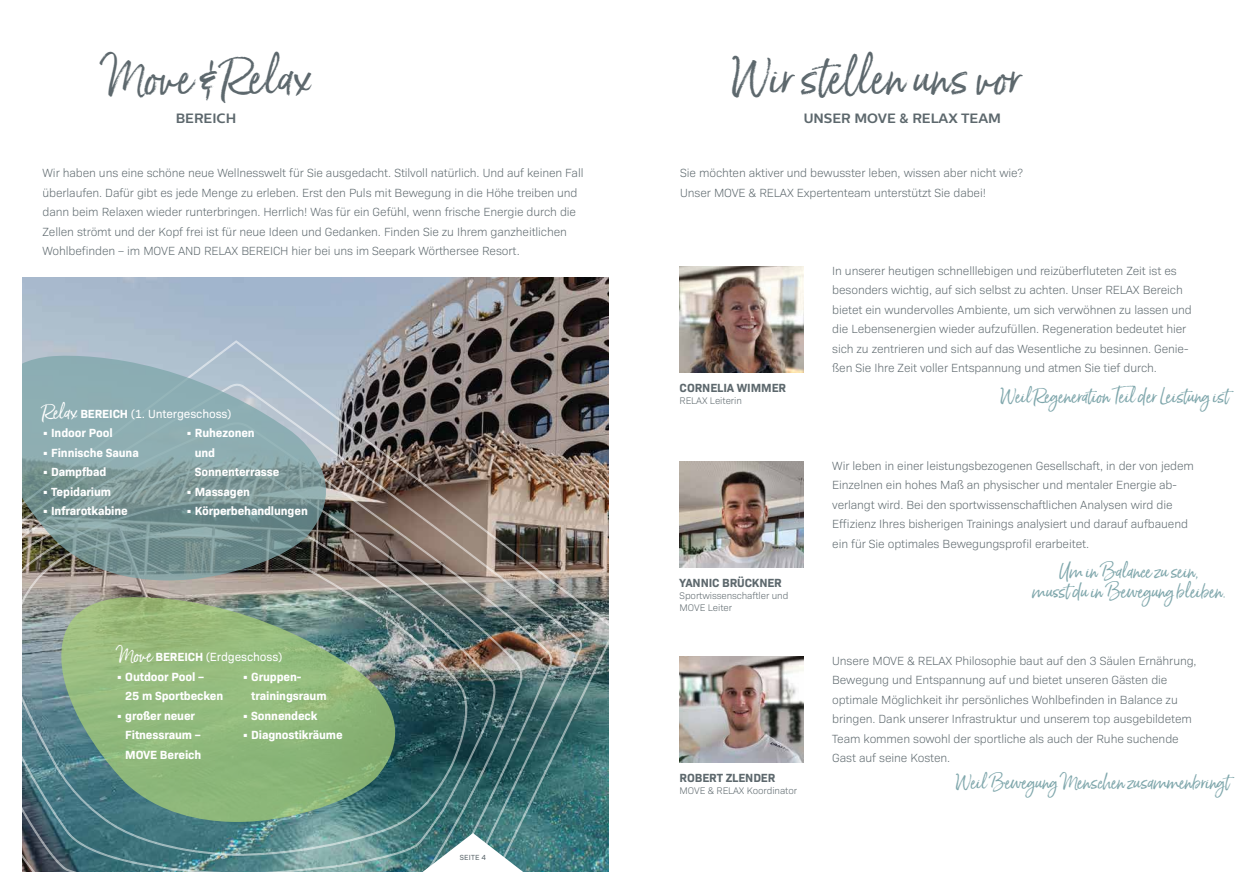
<style>
.page{position:relative;width:1259px;height:893px;background:#fff}
.page>*{position:absolute;margin:0;border:0;box-sizing:border-box;transform-origin:0 0}
.t1{font:45px "Born Ready";color:#5d686d}
.t2{font:18px/19.5px "Born Ready";letter-spacing:-.01em;color:#7ea6ab;text-align:center}
.t3{font:700 13.5px "Centrale Sans";color:#5d686d}
.t4{font:300 12px/19.5px "Bio Sans";letter-spacing:-.01em;color:#5d686d}
.t5{font:700 12px/19.5px "Bio Sans";letter-spacing:-.01em;color:#fff}
.t6{font:12px "Bio Sans";letter-spacing:-.01em;color:#fff}
.t7{font:700 12px "Bio Sans";letter-spacing:-.01em;color:#5d686d}
.t8{font:300 9.75px/12px "Bio Sans";letter-spacing:-.01em;color:#5d686d}
.t9{font:7.5px "Bio Sans";letter-spacing:.035em;color:#5d686d}
.s1{font-family:"Born Ready";font-size:18px}
.s2{font-weight:700}
</style>
<div class="page">
<img style="left:22px;top:277px;width:586px;height:62px">
<img style="left:22px;top:339px;width:587px;height:533px">
<img style="left:22px;top:382px;width:562px;height:490px">
<svg style="left:409px;top:833px;width:127px;height:39px"></svg>
<img style="left:679px;top:266px;width:124px;height:106px">
<img style="left:679px;top:656px;width:124px;height:106px">
<img style="left:679px;top:461px;width:124px;height:106px">
<svg style="left:22px;top:354px;width:305px;height:226px;background:#869ea1"></svg>
<svg style="left:60px;top:596px;width:337px;height:226px;background:#83aa7d"></svg>
<h1 class="t1" style="left:101px;top:50px;width:212px">Move &amp; Relax</h1>
<h1 class="t1" style="left:731px;top:50px;width:291px">Wir stellen uns vor</h1>
<p class="t3" style="left:176px;top:110px;width:62px">BEREICH</p>
<p class="t3" style="left:803px;top:110px;width:199px">UNSER MOVE &amp; RELAX TEAM</p>
<p class="t4" style="left:43px;top:162px;width:542px">Wir haben uns eine schöne neue Wellnesswelt für Sie ausgedacht. Stilvoll natürlich. Und auf keinen Fall überlaufen. Dafür gibt es jede Menge zu erleben. Erst den Puls mit Bewegung in die Höhe treiben und dann beim Relaxen wieder runterbringen. Herrlich! Was für ein Gefühl, wenn frische Energie durch die Zellen strömt und der Kopf frei ist für neue Ideen und Gedanken. Finden Sie zu Ihrem ganzheitlichen Wohlbefinden – im MOVE AND RELAX BEREICH hier bei uns im Seepark Wörthersee Resort.</p>
<p class="t6" style="left:43px;top:405px;width:191px"><span class="s1">Relax</span> <span class="s2">BEREICH</span> (1. Untergeschoss)</p>
<p class="t5" style="left:43px;top:422px;width:72px">• Indoor Pool</p>
<p class="t5" style="left:43px;top:442px;width:98px">• Finnische Sauna</p>
<p class="t5" style="left:43px;top:461px;width:65px">• Dampfbad</p>
<p class="t5" style="left:43px;top:481px;width:70px">• Tepidarium</p>
<p class="t5" style="left:43px;top:500px;width:87px">• Infrarotkabine</p>
<p class="t5" style="left:195px;top:422px;width:86px;text-indent:-9px">• Ruhezonen<br>und<br>Sonnenterrasse</p>
<p class="t5" style="left:186px;top:481px;width:65px">• Massagen</p>
<p class="t5" style="left:186px;top:500px;width:123px">• Körperbehandlungen</p>
<p class="t6" style="left:117px;top:648px;width:167px"><span class="s1">Move</span> <span class="s2">BEREICH</span> (Erdgeschoss)</p>
<p class="t5" style="left:125px;top:666px;width:99px;text-indent:-9px">• Outdoor Pool –<br>25 m Sportbecken</p>
<p class="t5" style="left:125px;top:705px;width:77px;text-indent:-9px">• großer neuer<br>Fitnessraum –<br>MOVE Bereich</p>
<p class="t5" style="left:251px;top:666px;width:77px;text-indent:-9px">• Gruppen&shy;trainingsraum</p>
<p class="t5" style="left:242px;top:705px;width:76px">• Sonnendeck</p>
<p class="t5" style="left:242px;top:724px;width:102px">• Diagnostikräume</p>
<p class="t9" style="left:460px;top:852px;width:28px">SEITE 4</p>
<p class="t4" style="left:680px;top:162px;width:344px">Sie möchten aktiver und bewusster leben, wissen aber nicht wie?<br>Unser MOVE &amp; RELAX Expertenteam unterstützt Sie dabei!</p>
<p class="t7" style="left:679px;top:378px;width:108px">CORNELIA WIMMER</p>
<p class="t8" style="left:679px;top:394px;width:64px">RELAX Leiterin</p>
<p class="t7" style="left:679px;top:573px;width:104px">YANNIC BRÜCKNER</p>
<p class="t8" style="left:679px;top:589px;width:110px">Sportwissenschaftler und<br>MOVE Leiter</p>
<p class="t7" style="left:679px;top:768px;width:97px">ROBERT ZLENDER</p>
<p class="t8" style="left:679px;top:784px;width:119px">MOVE &amp; RELAX Koordinator</p>
<p class="t4" style="left:832px;top:260px;width:361px">In unserer heutigen schnelllebigen und reizüberfluteten Zeit ist es besonders wichtig, auf sich selbst zu achten. Unser RELAX Bereich bietet ein wundervolles Ambiente, um sich verwöhnen zu lassen und die Lebensenergien wieder aufzufüllen. Regeneration bedeutet hier sich zu zentrieren und sich auf das Wesentliche zu besinnen. Genie&shy;ßen Sie Ihre Zeit voller Entspannung und atmen Sie tief durch.</p>
<h2 class="t2" style="left:1000px;top:386px;width:230px">Weil Regeneration Teil der Leistung ist</h2>
<p class="t4" style="left:832px;top:455px;width:363px">Wir leben in einer leistungsbezogenen Gesellschaft, in der von jedem Einzelnen ein hohes Maß an physischer und mentaler Energie ab&shy;verlangt wird. Bei den sportwissenschaftlichen Analysen wird die Effizienz Ihres bisherigen Trainings analysiert und darauf aufbauend ein für Sie optimales Bewegungsprofil erarbeitet.</p>
<h2 class="t2" style="left:1032px;top:561px;width:195px">Um in Balance zu sein,<br>musst du in Bewegung bleiben.</h2>
<p class="t4" style="left:832px;top:650px;width:366px">Unsere MOVE &amp; RELAX Philosophie baut auf den 3 Säulen Ernährung, Bewegung und Entspannung auf und bietet unseren Gästen die optimale Möglichkeit ihr persönliches Wohlbefinden in Balance zu bringen. Dank unserer Infrastruktur und unserem top ausgebildetem Team kommen sowohl der sportliche als auch der Ruhe suchende Gast auf seine Kosten.</p>
<h2 class="t2" style="left:955px;top:772px;width:275px">Weil Bewegung Menschen zusammenbringt</h2>
</div>
